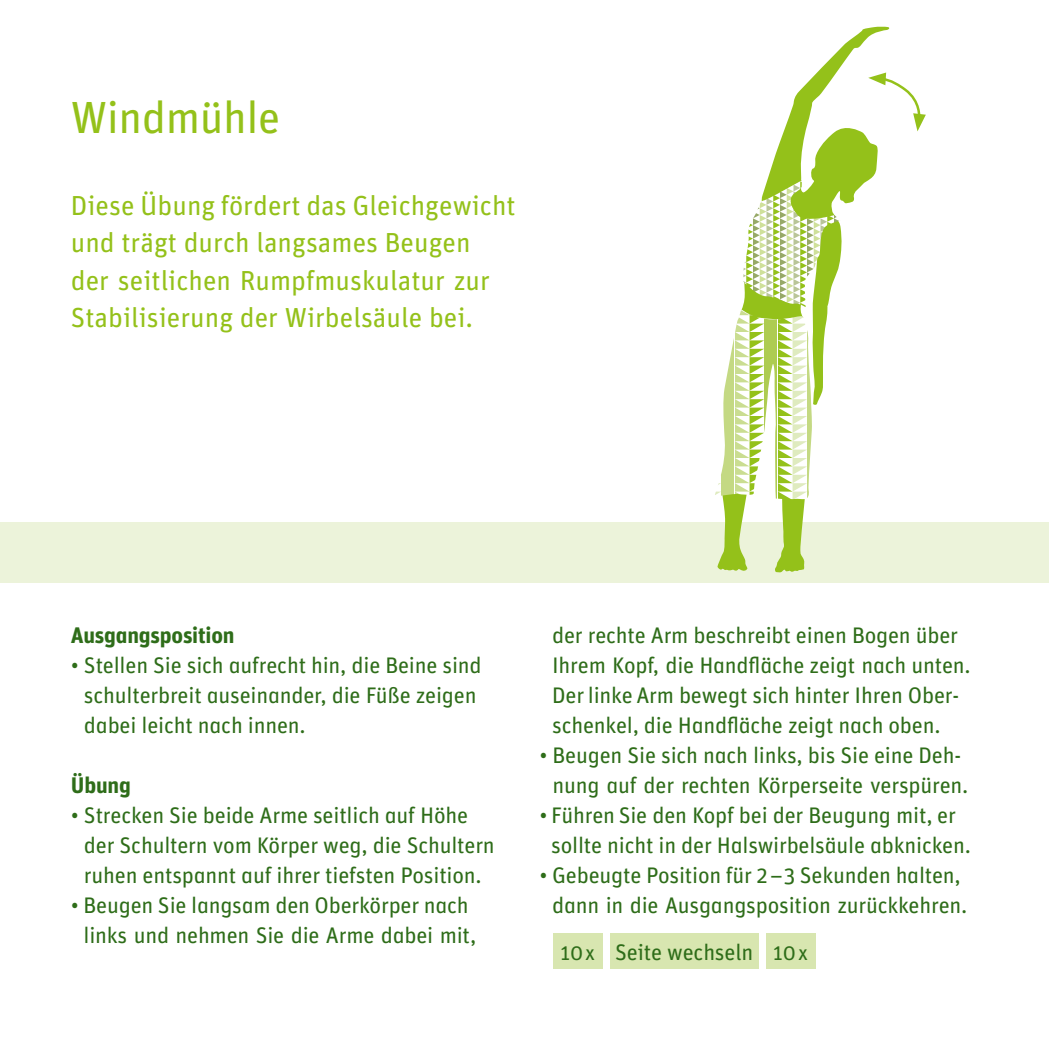
<style>
.page{position:relative;width:1049px;height:1049px;background:#fff}
.page>*{position:absolute;margin:0;border:0;box-sizing:border-box;transform-origin:0 0}
.t1{font:45px "Unit Regular Alternate";letter-spacing:-.01em;color:#94c11a}
.t2{font:27.5px/37.5px "Unit";color:#94c11a}
.t3{font:22.5px/30px "Unit Regular Alternate";letter-spacing:-.01em;color:#2e6d19}
.t4{font:22.5px "Unit Bold Alternate";letter-spacing:-.01em;color:#2e6d19}
.t5{font:22.5px "Unit";letter-spacing:-.01em;color:#2e6d19}
.s1{font-size:21.25px}
</style>
<div class="page">
<div style="left:0;top:523px;width:1049px;height:60px;background:#ecf3da"></div>
<svg style="left:767px;top:27px;width:123px;height:233px"></svg>
<svg style="left:714px;top:180px;width:126px;height:392px"></svg>
<div style="left:553px;top:934px;width:49px;height:35px;background:#d8e6b0"></div>
<div style="left:766px;top:934px;width:49px;height:35px;background:#d8e6b0"></div>
<div style="left:610px;top:933px;width:148px;height:36px;background:#d8e6b0"></div>
<svg style="left:868px;top:73px;width:58px;height:58px"></svg>
<h1 class="t1" style="left:71px;top:89px;width:211px">Windmühle</h1>
<p class="t2" style="left:71px;top:186px;width:446px">Diese Übung fördert das Gleichgewicht und trägt durch langsames Beugen<br>der seitlichen Rumpfmuskulatur zur Stabilisierung der Wirbelsäule bei.</p>
<p class="t4" style="left:71px;top:621px;width:165px">Ausgangsposition</p>
<p class="t3" style="left:84px;top:649px;width:399px;text-indent:-13px">• Stellen Sie sich aufrecht hin, die Beine sind schulterbreit auseinander, die Füße zeigen dabei leicht nach innen.</p>
<p class="t4" style="left:71px;top:771px;width:62px">Übung</p>
<p class="t3" style="left:84px;top:799px;width:412px;text-indent:-13px">• Strecken Sie beide Arme seitlich auf Höhe der Schultern vom Körper weg, die Schultern ruhen entspannt auf ihrer tiefsten Position.</p>
<p class="t3" style="left:71px;top:889px;width:407px;text-align:center">• Beugen Sie langsam den Oberkörper nach links und nehmen Sie die Arme dabei mit,</p>
<p class="t3" style="left:552px;top:619px;width:420px">der rechte Arm beschreibt einen Bogen über Ihrem Kopf, die Handfläche zeigt nach unten.<br>Der linke Arm bewegt sich hinter Ihren Ober&shy;schenkel, die Handfläche zeigt nach oben.</p>
<p class="t3" style="left:539px;top:739px;width:430px;text-align:center">• Beugen Sie sich nach links, bis Sie eine Deh&shy;nung auf der rechten Körperseite verspüren.</p>
<p class="t3" style="left:551px;top:799px;width:421px;text-indent:-12px">• Führen Sie den Kopf bei der Beugung mit, er sollte nicht in der Halswirbelsäule abknicken.</p>
<p class="t3" style="left:539px;top:859px;width:429px;text-align:center">• Gebeugte Position für 2–3 Sekunden halten, dann in die Ausgangsposition zurückkehren.</p>
<p class="t5" style="left:560px;top:938px;width:249px"><span class="s1">10 x</span> Seite wechseln <span class="s1">10 x</span></p>
</div>
